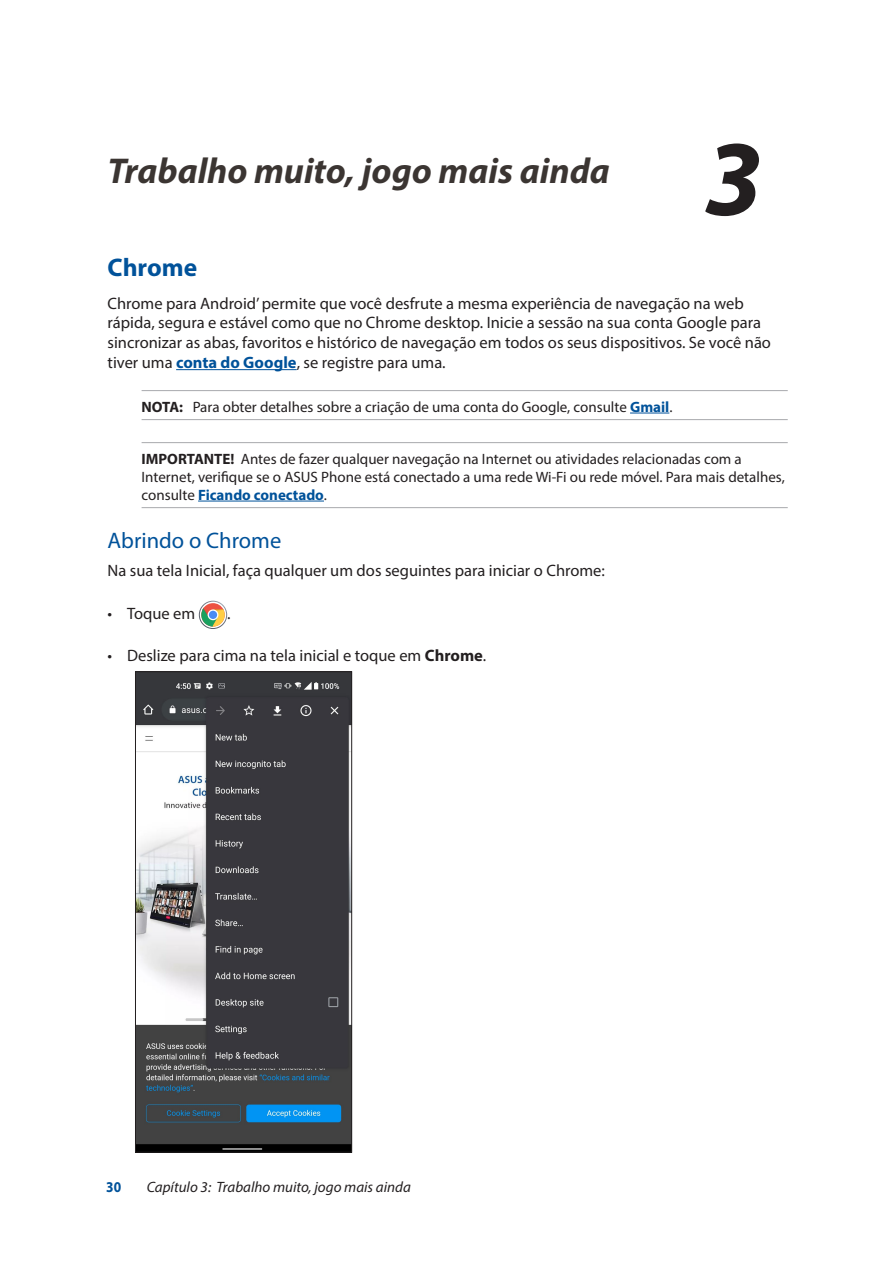
<style>
.page{position:relative;width:893px;height:1263px;background:#fff}
.page>*{position:absolute;margin:0;border:0;box-sizing:border-box;transform-origin:0 0}
.t1{font:italic 700 108px "Myriad Pro";color:#231f20}
.t2{font:italic 700 36px "Myriad Pro";color:#3b3532}
.t3{font:700 25.5px "Myriad Pro";color:#01529a}
.t4{font:22.5px "Myriad Pro";color:#01529a}
.t5{font:16.5px/19.8px "Myriad Pro";color:#231f20}
.t6{font:15px/18px "Myriad Pro";color:#231f20}
.t7{font:italic 15px "Myriad Pro";color:#231f20}
.t8{font:700 15px "Myriad Pro";color:#01529a;scale:.9 1}
.s1{font-weight:700;color:#01529a}
.s2{font-weight:700}
</style>
<div class="page">
<hr style="left:176px;top:369px;width:121px;height:1px;background:#01529a">
<hr style="left:142px;top:390px;width:646px;height:1px;background:#a8a9ad">
<hr style="left:142px;top:419px;width:646px;height:1px;background:#a8a9ad">
<hr style="left:630px;top:413px;width:39px;height:1px;background:#01529a">
<hr style="left:142px;top:442px;width:646px;height:1px;background:#a8a9ad">
<hr style="left:142px;top:507px;width:646px;height:1px;background:#a8a9ad">
<hr style="left:198px;top:501px;width:126px;height:1px;background:#01529a">
<svg style="left:199px;top:601px;width:28px;height:28px"></svg>
<img style="left:137px;top:673px;width:213px;height:477px">
<div style="left:135px;top:671px;width:217px;height:481px;border:1px solid #231f20"></div>
<h2 class="t2" style="left:108px;top:147px;width:504px">Trabalho muito, jogo mais ainda</h2>
<h1 class="t1" style="left:704px;top:108px;width:60px">3</h1>
<h3 class="t3" style="left:108px;top:251px;width:91px">Chrome</h3>
<p class="t5" style="left:108px;top:293px;width:665px">Chrome para Android’ permite que você desfrute a mesma experiência de navegação na web rápida, segura e estável como que no Chrome desktop. Inicie a sessão na sua conta Google para sincronizar as abas, favoritos e histórico de navegação em todos os seus dispositivos. Se você não tiver uma <span class="s1">conta do Google</span>, se registre para uma.</p>
<p class="t6" style="left:142px;top:397px;width:532px"><span class="s2">NOTA:</span> Para obter detalhes sobre a criação de uma conta do Google, consulte <span class="s1">Gmail</span>.</p>
<p class="t6" style="left:142px;top:449px;width:645px"><span class="s2">IMPORTANTE!</span> Antes de fazer qualquer navegação na Internet ou atividades relacionadas com a<br>Internet, verifique se o ASUS Phone está conectado a uma rede Wi-Fi ou rede móvel. Para mais detalhes, consulte <span class="s1">Ficando conectado</span>.</p>
<h3 class="t4" style="left:108px;top:526px;width:175px">Abrindo o Chrome</h3>
<p class="t5" style="left:108px;top:560px;width:499px">Na sua tela Inicial, faça qualquer um dos seguintes para iniciar o Chrome:</p>
<p class="t5" style="left:108px;top:604px;width:89px">• Toque em</p>
<p class="t5" style="left:227px;top:604px;width:5px">.</p>
<p class="t5" style="left:108px;top:645px;width:380px">• Deslize para cima na tela inicial e toque em <span class="s2">Chrome</span>.</p>
<p class="t8" style="left:106px;top:1177px;width:18px">30</p>
<p class="t7" style="left:147px;top:1178px;width:266px">Capítulo 3: Trabalho muito, jogo mais ainda</p>
</div>
